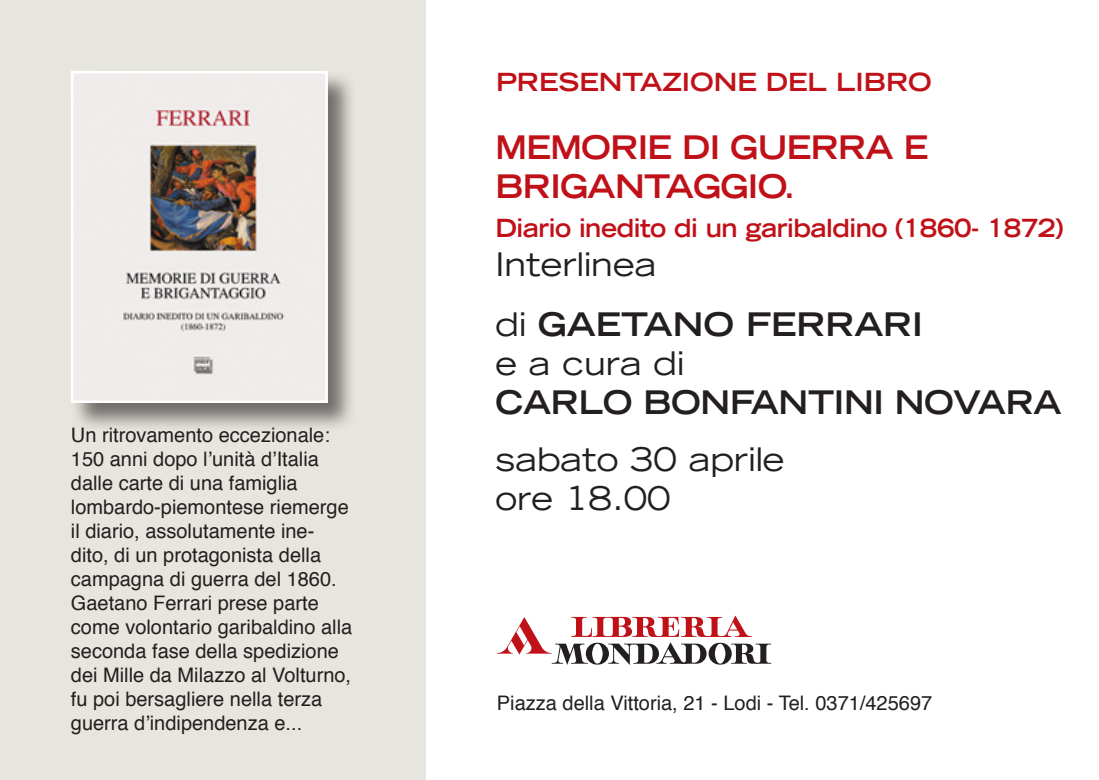
<style>
.page{position:relative;width:1099px;height:780px;background:#fff}
.page>*{position:absolute;margin:0;border:0;box-sizing:border-box;transform-origin:0 0}
.t1{font:expanded 32.5px "Trade Gothic LH";color:#231f20}
.t2{font:700 expanded 32.5px "Trade Gothic LH";letter-spacing:-.01em;color:#231f20}
.t3{font:700 expanded 32.5px "Trade Gothic LH";letter-spacing:-.02em;color:#c01119}
.t4{font:700 expanded 25px "Trade Gothic LH";letter-spacing:-.02em;color:#c01119}
.t5{font:700 expanded 25px "Trade Gothic LH";color:#c01119}
.t6{font:20px/24px "Helvetica";color:#231f20}
.s1{font-weight:400}
</style>
<div class="page">
<div style="left:0;top:0;width:425px;height:780px;background:#e7e6de"></div>
<div style="left:69px;top:69px;width:287px;height:362px;background:#231f20;opacity:.6"></div>
<img style="left:74px;top:74px;width:251px;height:326px">
<div style="left:71px;top:71px;width:257px;height:332px;border:2px solid #fff"></div>
<svg style="left:497px;top:615px;width:274px;height:50px"></svg>
<p class="t6" style="left:71px;top:424px;width:283px">Un ritrovamento eccezionale:<br>150 anni dopo l’unità d’Italia dalle carte di una famiglia lombardo-piemontese riemerge il diario, assolutamente ine&shy;dito, di un protagonista della campagna di guerra del 1860.<br>Gaetano Ferrari prese parte come volontario garibaldino alla seconda fase della spedizione dei Mille da Milazzo al Volturno, fu poi bersagliere nella terza guerra d’indipendenza e...</p>
<p class="t5" style="left:496px;top:66px;width:437px">PRESENTAZIONE DEL LIBRO</p>
<p class="t3" style="left:495px;top:126px;width:434px">MEMORIE DI GUERRA E</p>
<p class="t3" style="left:495px;top:165px;width:301px">BRIGANTAGGIO.</p>
<p class="t4" style="left:495px;top:211px;width:569px">Diario inedito di un garibaldino (1860- 1872)</p>
<p class="t1" style="left:495px;top:243px;width:162px">Interlinea</p>
<p class="t2" style="left:495px;top:303px;width:429px"><span class="s1">di</span> GAETANO FERRARI</p>
<p class="t1" style="left:495px;top:342px;width:190px">e a cura di</p>
<p class="t2" style="left:495px;top:381px;width:567px">CARLO BONFANTINI NOVARA</p>
<p class="t1" style="left:495px;top:438px;width:290px">sabato 30 aprile</p>
<p class="t1" style="left:495px;top:477px;width:177px">ore 18.00</p>
<p class="t6" style="left:497px;top:691px;width:437px">Piazza della Vittoria, 21 - Lodi - Tel. 0371/425697</p>
</div>
